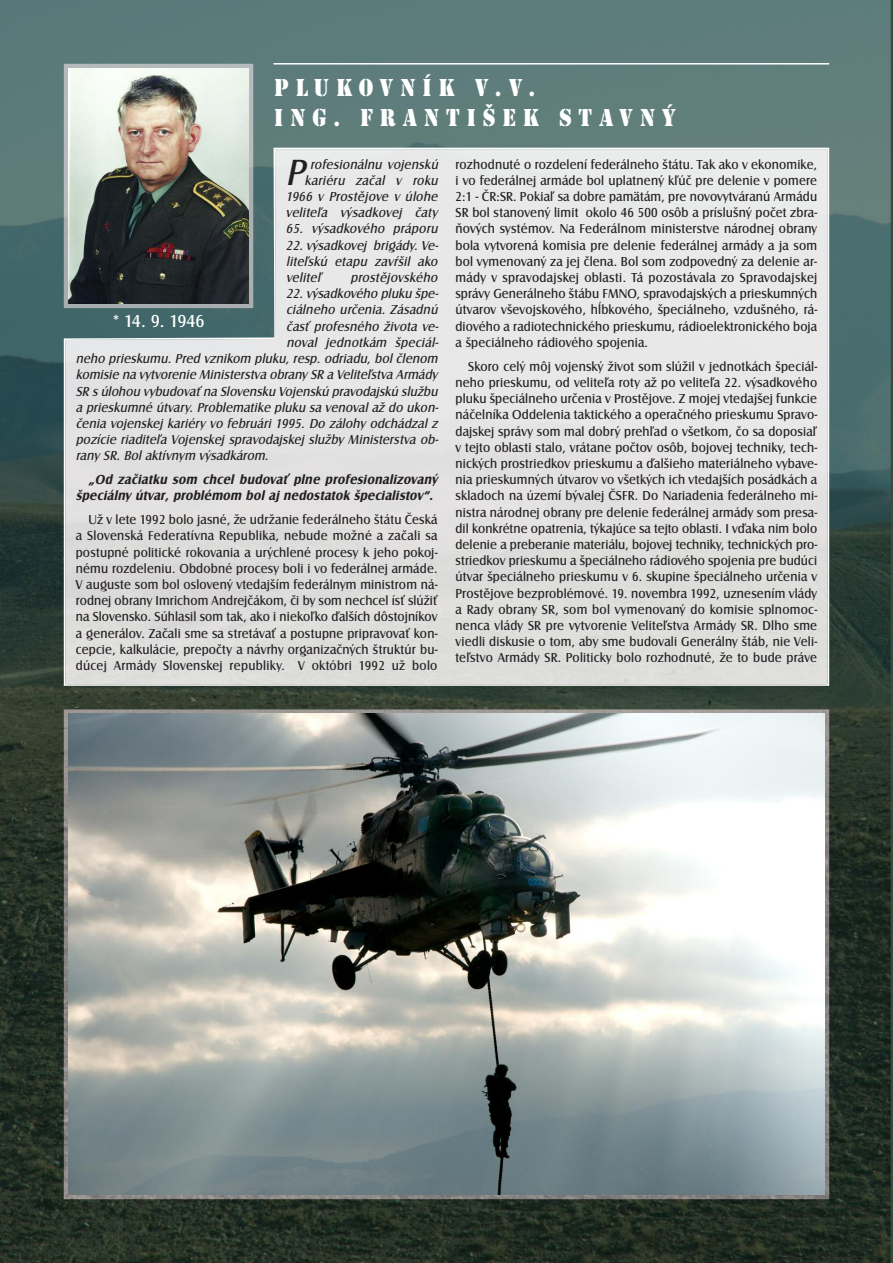
<style>
.page{position:relative;width:893px;height:1263px;background:#fff}
.page>*{position:absolute;margin:0;border:0;box-sizing:border-box;transform-origin:0 0}
.t1{font:italic 37.8px "Castle TCE Boo";color:#231f20;scale:.95 1}
.t2{font:25.5px/30.6px "Stencil DCE";letter-spacing:.3em;color:#fff;scale:.9 1}
.t3{font:18px "Castle TCE Boo";letter-spacing:-.035em;color:#fff}
.t4{font:13.5px/16.2px "Castle TCE Boo";letter-spacing:.015em;color:#231f20;text-align:justify;scale:.95 1}
.t5{font:italic 13.5px/16.2px "Castle TCE Boo";letter-spacing:.015em;color:#231f20;text-align:right;scale:.95 1}
.t6{font:italic 700 13.5px/16.2px "Castle TCE";letter-spacing:.02em;color:#231f20;text-align:right;scale:.95 1}
</style>
<div class="page">
<img style="left:0;top:0;width:893px;height:1263px">
<img style="left:64px;top:64px;width:189px;height:84px">
<img style="left:68px;top:68px;width:181px;height:80px">
<svg style="left:64px;top:148px;width:765px;height:538px;background:#d4d5d5"></svg>
<hr style="left:273px;top:63px;width:556px;height:2px;background:#fff">
<img style="left:64px;top:709px;width:765px;height:490px">
<img style="left:68px;top:714px;width:757px;height:481px">
<h2 class="t2" style="left:274px;top:72px;width:448px">PLUKOVNÍK V.V.<br>ING. FRANTIŠEK STAVNÝ</h2>
<p class="t5" style="left:286px;top:156px;width:164px">rofesionálnu vojenskú kariéru začal v roku<br>1966 v Prostějove v úlohe veliteľa výsadkovej čaty</p>
<p class="t5" style="left:286px;top:221px;width:163px">65. výsadkového práporu</p>
<p class="t5" style="left:286px;top:237px;width:163px;text-align:justify">22. výsadkovej brigády. Ve&shy;liteľskú etapu zavŕšil ako veliteľ</p>
<h1 class="t1" style="left:286px;top:150px;width:26px">P</h1>
<p class="t5" style="left:350px;top:269px;width:95px">prostějovského</p>
<p class="t5" style="left:286px;top:285px;width:163px">22. výsadkového pluku špe-</p>
<p class="t5" style="left:286px;top:302px;width:163px">ciálneho určenia. Zásadnú</p>
<p class="t5" style="left:286px;top:318px;width:163px">časť profesného života ve-</p>
<p class="t5" style="left:286px;top:334px;width:163px">noval jednotkám špeciál-</p>
<p class="t5" style="left:76px;top:350px;width:384px">neho prieskumu. Pred vznikom pluku, resp. odriadu, bol členom</p>
<p class="t5" style="left:76px;top:366px;width:382px">komisie na vytvorenie Ministerstva obrany SR a Veliteľstva Armády</p>
<p class="t5" style="left:76px;top:383px;width:384px">SR s úlohou vybudovať na Slovensku Vojenskú pravodajskú službu</p>
<p class="t5" style="left:76px;top:399px;width:384px">a prieskumné útvary. Problematike pluku sa venoval až do ukon-</p>
<p class="t5" style="left:76px;top:415px;width:384px">čenia vojenskej kariéry vo februári 1995. Do zálohy odchádzal z</p>
<p class="t5" style="left:76px;top:431px;width:384px">pozície riaditeľa Vojenskej spravodajskej služby Ministerstva ob-</p>
<p class="t5" style="left:76px;top:447px;width:206px">rany SR. Bol aktívnym výsadkárom.</p>
<p class="t6" style="left:76px;top:471px;width:382px">„Od začiatku som chcel budovať plne profesionalizovaný špeciálny útvar, problémom bol aj nedostatok špecialistov“.</p>
<p class="t4" style="left:76px;top:511px;width:382px;text-indent:13px">Už v lete 1992 bolo jasné, že udržanie federálneho štátu Česká a Slovenská Federatívna Republika, nebude možné a začali sa postupné politické rokovania a urýchlené procesy k jeho pokoj&shy;nému rozdeleniu. Obdobné procesy boli i vo federálnej armáde.<br>V auguste som bol oslovený vtedajším federálnym ministrom ná&shy;rodnej obrany Imrichom Andrejčákom, či by som nechcel ísť slúžiť na Slovensko. Súhlasil som tak, ako i niekoľko ďalších dôstojníkov a generálov. Začali sme sa stretávať a postupne pripravovať kon&shy;cepcie, kalkulácie, prepočty a návrhy organizačných štruktúr bu&shy;dúcej Armády Slovenskej republiky. V októbri 1992 už bolo</p>
<h3 class="t3" style="left:113px;top:310px;width:93px">* 14. 9. 1946</h3>
<p class="t4" style="left:455px;top:156px;width:382px">rozhodnuté o rozdelení federálneho štátu. Tak ako v ekonomike, i vo federálnej armáde bol uplatnený kľúč pre delenie v pomere 2:1 - ČR:SR. Pokiaľ sa dobre pamätám, pre novovytváranú Armádu SR bol stanovený limit okolo 46 500 osôb a príslušný počet zbra&shy;ňových systémov. Na Federálnom ministerstve národnej obrany bola vytvorená komisia pre delenie federálnej armády a ja som bol vymenovaný za jej člena. Bol som zodpovedný za delenie ar&shy;mády v spravodajskej oblasti. Tá pozostávala zo Spravodajskej správy Generálneho štábu FMNO, spravodajských a prieskumných útvarov vševojskového, hĺbkového, špeciálneho, vzdušného, rá&shy;diového a radiotechnického prieskumu, rádioelektronického boja a špeciálneho rádiového spojenia.</p>
<p class="t4" style="left:455px;top:358px;width:382px;text-indent:13px">Skoro celý môj vojenský život som slúžil v jednotkách špeciál&shy;neho prieskumu, od veliteľa roty až po veliteľa 22. výsadkového pluku špeciálneho určenia v Prostějove. Z mojej vtedajšej funkcie náčelníka Oddelenia taktického a operačného prieskumu Spravo&shy;dajskej správy som mal dobrý prehľad o všetkom, čo sa doposiaľ v tejto oblasti stalo, vrátane počtov osôb, bojovej techniky, tech&shy;nických prostriedkov prieskumu a ďalšieho materiálneho vybave&shy;nia prieskumných útvarov vo všetkých ich vtedajších posádkách a skladoch na území bývalej ČSFR. Do Nariadenia federálneho mi&shy;nistra národnej obrany pre delenie federálnej armády som presa&shy;dil konkrétne opatrenia, týkajúce sa tejto oblasti. I vďaka nim bolo delenie a preberanie materiálu, bojovej techniky, technických pro&shy;striedkov prieskumu a špeciálneho rádiového spojenia pre budúci útvar špeciálneho prieskumu v 6. skupine špeciálneho určenia v Prostějove bezproblémové. 19. novembra 1992, uznesením vlády a Rady obrany SR, som bol vymenovaný do komisie splnomoc&shy;nenca vlády SR pre vytvorenie Veliteľstva Armády SR. Dlho sme viedli diskusie o tom, aby sme budovali Generálny štáb, nie Veli&shy;teľstvo Armády SR. Politicky bolo rozhodnuté, že to bude práve</p>
</div>
